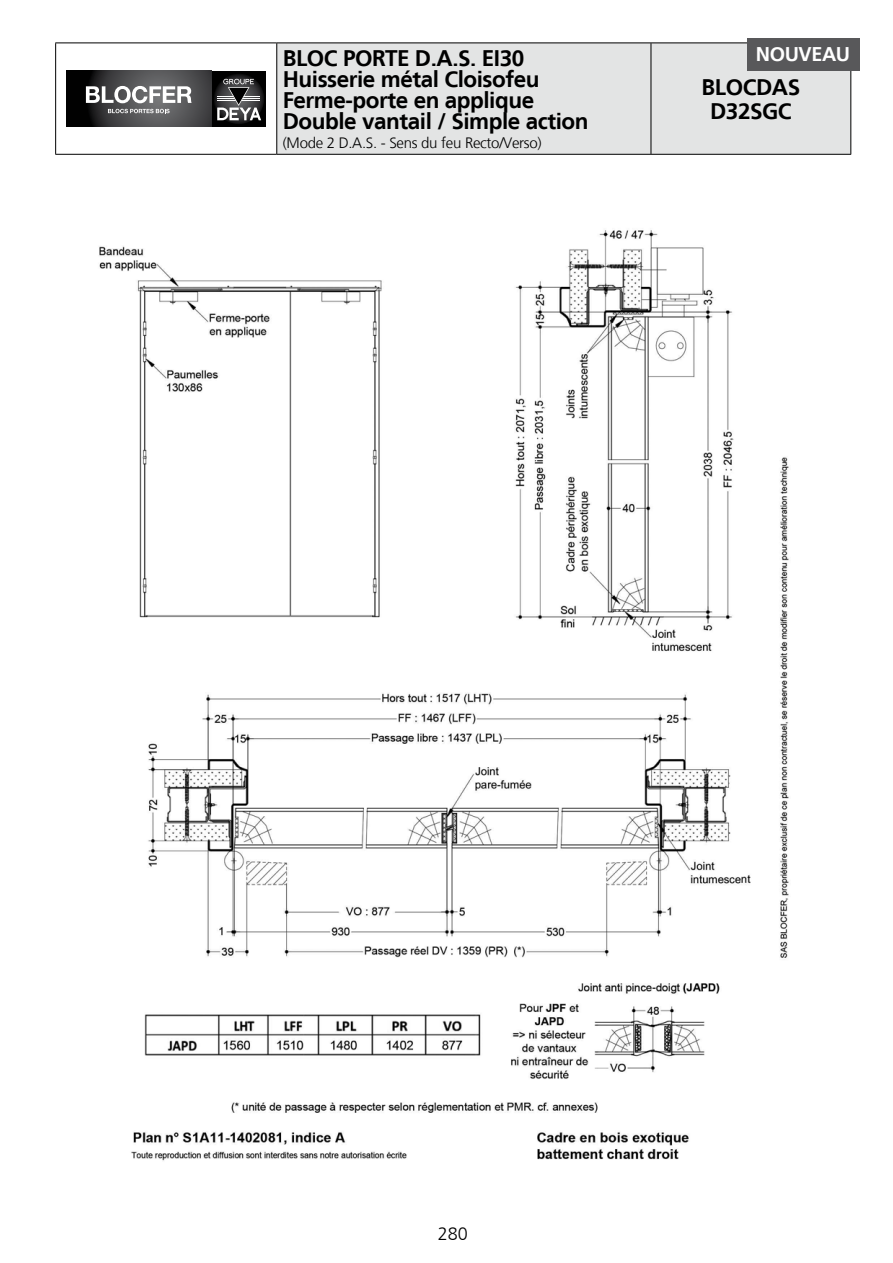
<style>
.page{position:relative;width:893px;height:1263px;background:#fff}
.page>*{position:absolute;margin:0;border:0;box-sizing:border-box;transform-origin:0 0}
.t1{font:700 22.5px/21px "Frutiger LT";letter-spacing:-.02em;color:#000}
.t2{font:700 19.8px "Frutiger LT";letter-spacing:-.02em;color:#fff}
.t3{font:300 18px "Frutiger LT";color:#000}
.t4{font:300 15px "Frutiger LT";letter-spacing:-.02em;color:#000}
</style>
<div class="page">
<div style="left:277px;top:44px;width:573px;height:110px;background:#e3e4e4"></div>
<hr style="left:55px;top:43px;width:222px;height:1px;background:#000">
<hr style="left:55px;top:43px;width:1px;height:111px;background:#000">
<hr style="left:277px;top:43px;width:374px;height:1px;background:#000">
<hr style="left:276px;top:43px;width:1px;height:111px;background:#000">
<hr style="left:651px;top:43px;width:200px;height:1px;background:#000">
<hr style="left:651px;top:43px;width:1px;height:111px;background:#000">
<hr style="left:850px;top:43px;width:1px;height:111px;background:#000">
<hr style="left:55px;top:154px;width:222px;height:1px;background:#000">
<hr style="left:277px;top:154px;width:374px;height:1px;background:#000">
<hr style="left:651px;top:154px;width:200px;height:1px;background:#000">
<div style="left:211px;top:71px;width:55px;height:55px;background:#000"></div>
<svg style="left:213px;top:73px;width:51px;height:51px"></svg>
<svg style="left:217px;top:79px;width:44px;height:41px"></svg>
<svg style="left:66px;top:71px;width:145px;height:55px"></svg>
<svg style="left:86px;top:86px;width:106px;height:17px"></svg>
<svg style="left:108px;top:109px;width:62px;height:4px"></svg>
<div style="left:747px;top:38px;width:112px;height:33px;background:#58585a"></div>
<img style="left:99px;top:230px;width:690px;height:931px">
<p class="t1" style="left:283px;top:48px;width:307px">BLOC PORTE D.A.S. EI30<br>Huisserie métal Cloisofeu<br>Ferme-porte en applique<br>Double vantail / Simple action</p>
<p class="t4" style="left:283px;top:135px;width:260px">(Mode 2 D.A.S. - Sens du feu Recto/Verso)</p>
<p class="t2" style="left:756px;top:42px;width:96px">NOUVEAU</p>
<p class="t1" style="left:702px;top:75px;width:100px;line-height:24px;text-align:center">BLOCDAS<br>D32SGC</p>
<p class="t3" style="left:438px;top:1224px;width:32px">280</p>
</div>
